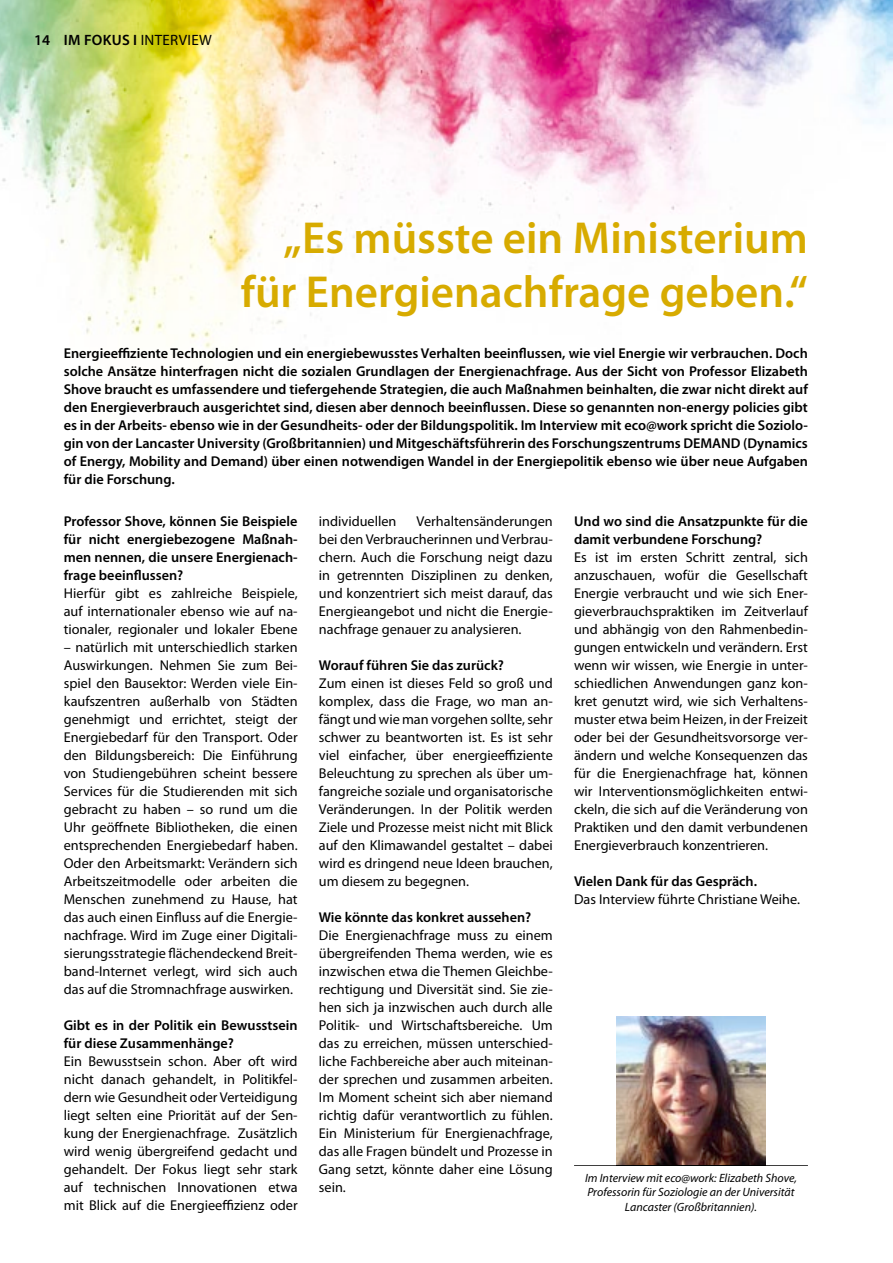
<style>
.page{position:relative;width:893px;height:1263px;background:#fff}
.page>*{position:absolute;margin:0;border:0;box-sizing:border-box;transform-origin:0 0}
.t1{font:600 45px/54px "Myriad Pro";color:#d7ab00;text-align:right}
.t2{font:600 15px "Myriad Pro";letter-spacing:.02em;color:#000}
.t3{font:14.25px/18px "Myriad Pro";color:#000;text-align:justify}
.t4{font:600 14.25px/18px "Myriad Pro";color:#000;text-align:justify}
.t5{font:italic 12px/14.4px "Myriad Pro";color:#000;text-align:center}
.s1{font-weight:400}
</style>
<div class="page">
<img style="left:0;top:0;width:893px;height:388px">
<img style="left:617px;top:1016px;width:148px;height:149px">
<svg style="left:574px;top:1165px;width:234px;height:1px"></svg>
<p class="t2" style="left:34px;top:31px;width:179px">14 IM FOKUS I <span class="s1">INTERVIEW</span></p>
<h1 class="t1" style="left:241px;top:209px;width:569px">„Es müsste ein Ministerium für Energienachfrage geben.“</h1>
<p class="t4" style="left:64px;top:343px;width:746px">Energieeffiziente Technologien und ein energiebewusstes Verhalten beeinflussen, wie viel Energie wir verbrauchen. Doch solche Ansätze hinterfragen nicht die sozialen Grundlagen der Energienachfrage. Aus der Sicht von Professor Elizabeth Shove braucht es umfassendere und tiefergehende Strategien, die auch Maßnahmen beinhalten, die zwar nicht direkt auf den Energieverbrauch ausgerichtet sind, diesen aber dennoch beeinflussen. Diese so genannten non-energy policies gibt es in der Arbeits- ebenso wie in der Gesundheits- oder der Bildungspolitik. Im Interview mit eco@work spricht die Soziolo&shy;gin von der Lancaster University (Großbritannien) und Mitgeschäftsführerin des Forschungszentrums DEMAND (Dynamics of Energy, Mobility and Demand) über einen notwendigen Wandel in der Energiepolitik ebenso wie über neue Aufgaben für die Forschung.</p>
<p class="t4" style="left:64px;top:512px;width:235px">Professor Shove, können Sie Beispiele für nicht energiebezogene Maßnah&shy;men nennen, die unsere Energienach&shy;frage beeinflussen?</p>
<p class="t3" style="left:64px;top:584px;width:235px">Hierfür gibt es zahlreiche Beispiele, auf internationaler ebenso wie auf na&shy;tionaler, regionaler und lokaler Ebene</p>
<p class="t3" style="left:64px;top:638px;width:235px">– natürlich mit unterschiedlich starken Auswirkungen. Nehmen Sie zum Bei&shy;spiel den Bausektor: Werden viele Ein&shy;kaufszentren außerhalb von Städten genehmigt und errichtet, steigt der Energiebedarf für den Transport. Oder den Bildungsbereich: Die Einführung von Studiengebühren scheint bessere Services für die Studierenden mit sich gebracht zu haben – so rund um die Uhr geöffnete Bibliotheken, die einen entsprechenden Energiebedarf haben.<br>Oder den Arbeitsmarkt: Verändern sich Arbeitszeitmodelle oder arbeiten die Menschen zunehmend zu Hause, hat das auch einen Einfluss auf die Energie&shy;nachfrage. Wird im Zuge einer Digitali&shy;sierungsstrategie flächendeckend Breit&shy;band-Internet verlegt, wird sich auch das auf die Stromnachfrage auswirken.</p>
<p class="t4" style="left:64px;top:1016px;width:235px">Gibt es in der Politik ein Bewusstsein für diese Zusammenhänge?</p>
<p class="t3" style="left:64px;top:1052px;width:235px">Ein Bewusstsein schon. Aber oft wird nicht danach gehandelt, in Politikfel&shy;dern wie Gesundheit oder Verteidigung liegt selten eine Priorität auf der Sen&shy;kung der Energienachfrage. Zusätzlich wird wenig übergreifend gedacht und gehandelt. Der Fokus liegt sehr stark auf technischen Innovationen etwa mit Blick auf die Energieeffizienz oder</p>
<p class="t3" style="left:319px;top:512px;width:235px;text-indent:98px">Verhaltensänderungen bei den Verbraucherinnen und Verbrau&shy;chern. Auch die Forschung neigt dazu in getrennten Disziplinen zu denken, und konzentriert sich meist darauf, das Energieangebot und nicht die Energie&shy;nachfrage genauer zu analysieren.</p>
<p class="t4" style="left:319px;top:656px;width:187px">Worauf führen Sie das zurück?</p>
<p class="t3" style="left:319px;top:674px;width:235px">Zum einen ist dieses Feld so groß und komplex, dass die Frage, wo man an&shy;fängt und wie man vorgehen sollte, sehr schwer zu beantworten ist. Es ist sehr viel einfacher, über energieeffiziente Beleuchtung zu sprechen als über um&shy;fangreiche soziale und organisatorische Veränderungen. In der Politik werden Ziele und Prozesse meist nicht mit Blick auf den Klimawandel gestaltet – dabei wird es dringend neue Ideen brauchen, um diesem zu begegnen.</p>
<p class="t4" style="left:319px;top:908px;width:214px">Wie könnte das konkret aussehen?</p>
<p class="t3" style="left:319px;top:926px;width:235px">Die Energienachfrage muss zu einem übergreifenden Thema werden, wie es inzwischen etwa die Themen Gleichbe&shy;rechtigung und Diversität sind. Sie zie&shy;hen sich ja inzwischen auch durch alle Politik- und Wirtschaftsbereiche. Um das zu erreichen, müssen unterschied&shy;liche Fachbereiche aber auch miteinan&shy;der sprechen und zusammen arbeiten.<br>Im Moment scheint sich aber niemand richtig dafür verantwortlich zu fühlen.<br>Ein Ministerium für Energienachfrage, das alle Fragen bündelt und Prozesse in Gang setzt, könnte daher eine Lösung sein.</p>
<p class="t3" style="left:319px;top:512px;width:79px">individuellen</p>
<p class="t4" style="left:574px;top:512px;width:235px">Und wo sind die Ansatzpunkte für die damit verbundene Forschung?</p>
<p class="t3" style="left:574px;top:548px;width:235px">Es ist im ersten Schritt zentral, sich anzuschauen, wofür die Gesellschaft Energie verbraucht und wie sich Ener&shy;gieverbrauchspraktiken im Zeitverlauf und abhängig von den Rahmenbedin&shy;gungen entwickeln und verändern. Erst wenn wir wissen, wie Energie in unter&shy;schiedlichen Anwendungen ganz kon&shy;kret genutzt wird, wie sich Verhaltens&shy;muster etwa beim Heizen, in der Freizeit oder bei der Gesundheitsvorsorge ver&shy;ändern und welche Konsequenzen das für die Energienachfrage hat, können wir Interventionsmöglichkeiten entwi&shy;ckeln, die sich auf die Veränderung von Praktiken und den damit verbundenen Energieverbrauch konzentrieren.</p>
<p class="t4" style="left:574px;top:872px;width:185px">Vielen Dank für das Gespräch.</p>
<p class="t3" style="left:574px;top:890px;width:227px">Das Interview führte Christiane Weihe.</p>
<p class="t5" style="left:585px;top:1170px;width:213px">Im Interview mit eco@work: Elizabeth Shove,<br>Professorin für Soziologie an der Universität<br>Lancaster (Großbritannien).</p>
</div>
